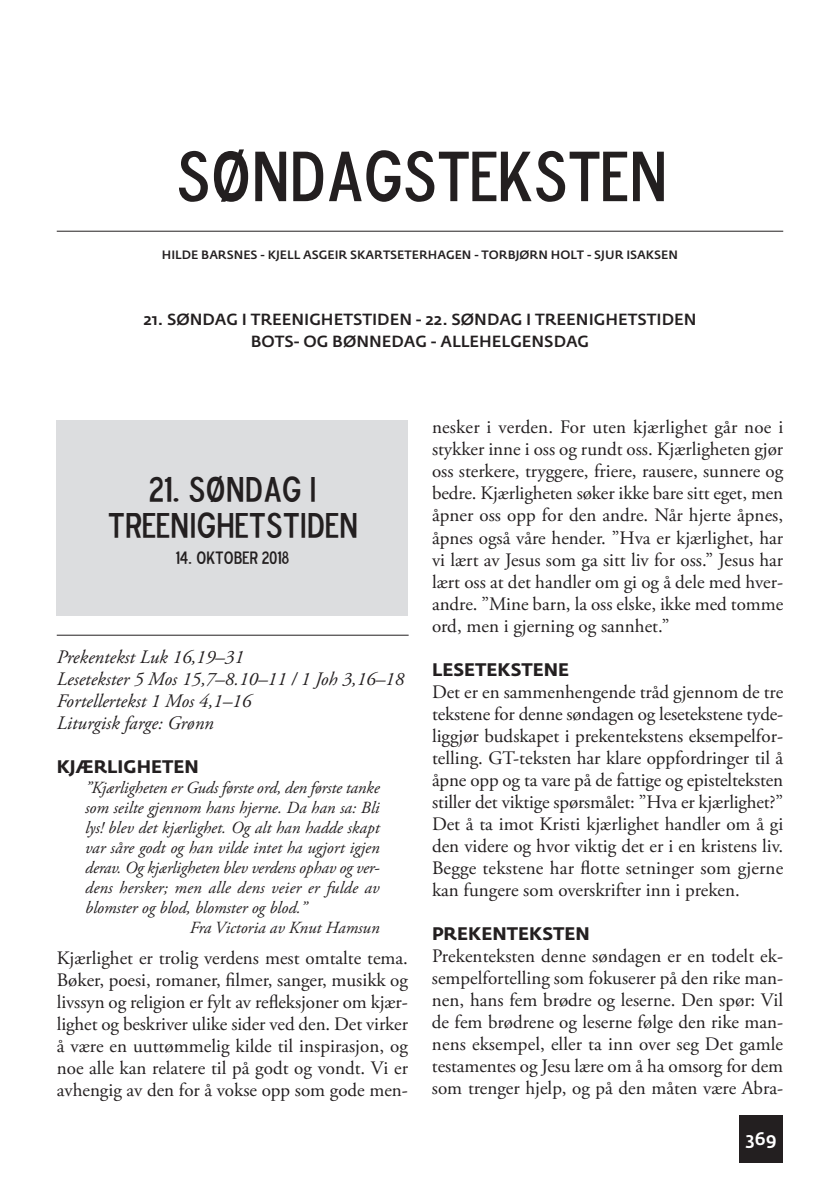
<style>
.page{position:relative;width:840px;height:1191px;background:#fff}
.page>*{position:absolute;margin:0;border:0;box-sizing:border-box;transform-origin:0 0}
.t1{font:72px "Blue Highway D Type";color:#231f20}
.t2{font:36px/36px "Blue Highway D Type";color:#231f20;text-align:center}
.t3{font:19px/22px "Adobe Garamond Pro";color:#231f20;text-align:justify}
.t4{font:italic 19px/22px "Adobe Garamond Pro";color:#231f20}
.t5{font:700 18px "Fedra Sans";color:#231f20}
.t6{font:18px "Blue Highway D Type";color:#231f20}
.t7{font:500 18px "Fedra Sans";color:#fff}
.t8{font:italic 17px "Adobe Garamond Pro";color:#231f20}
.t9{font:500 16px/22px "Fedra Sans";color:#231f20;text-align:center}
.t10{font:500 12px "Fedra Sans";color:#231f20}
</style>
<div class="page">
<div style="left:739px;top:1115px;width:43px;height:47px;background:#231f20"></div>
<hr style="left:57px;top:231px;width:725px;height:1px;background:#231f20">
<div style="left:57px;top:420px;width:351px;height:195px;background:#dcdddf"></div>
<hr style="left:57px;top:634px;width:351px;height:1px;background:#231f20">
<h1 class="t1" style="left:174px;top:130px;width:492px">SØNDAGSTEKSTEN</h1>
<p class="t10" style="left:162px;top:251px;width:517px">HILDE BARSNES - KJELL ASGEIR SKARTSETERHAGEN - TORBJØRN HOLT - SJUR ISAKSEN</p>
<p class="t9" style="left:143px;top:310px;width:554px">21. SØNDAG I TREENIGHETSTIDEN - 22. SØNDAG I TREENIGHETSTIDEN<br>BOTS- OG BØNNEDAG - ALLEHELGENSDAG</p>
<h2 class="t2" style="left:107px;top:470px;width:252px">21. SØNDAG I<br>TREENIGHETSTIDEN</h2>
<p class="t6" style="left:175px;top:546px;width:115px">14. OKTOBER 2018</p>
<p class="t4" style="left:57px;top:648px;width:349px">Prekentekst Luk 16,19–31<br>Lesetekster 5 Mos 15,7–8.10–11 / 1 Joh 3,16–18<br>Fortellertekst 1 Mos 4,1–16<br>Liturgisk farge: Grønn</p>
<p class="t5" style="left:57px;top:760px;width:143px">KJÆRLIGHETEN</p>
<p class="t8" style="left:85px;top:781px;width:296px">”Kjærligheten er Guds første ord, den første tanke</p>
<p class="t8" style="left:85px;top:801px;width:296px">som seilte gjennom hans hjerne. Da han sa: Bli</p>
<p class="t8" style="left:85px;top:821px;width:296px">lys! blev det kjærlighet. Og alt han hadde skapt</p>
<p class="t8" style="left:85px;top:841px;width:296px">var såre godt og han vilde intet ha ugjort igjen</p>
<p class="t8" style="left:85px;top:861px;width:294px">derav. Og kjærligheten blev verdens ophav og ver-</p>
<p class="t8" style="left:85px;top:881px;width:296px">dens hersker; men alle dens veier er fulde av</p>
<p class="t8" style="left:85px;top:901px;width:223px">blomster og blod, blomster og blod.”</p>
<p class="t8" style="left:190px;top:921px;width:191px">Fra Victoria av Knut Hamsun</p>
<p class="t3" style="left:57px;top:948px;width:352px">Kjærlighet er trolig verdens mest omtalte tema.<br>Bøker, poesi, romaner, filmer, sanger, musikk og livssyn og religion er fylt av refleksjoner om kjær&shy;lighet og beskriver ulike sider ved den. Det virker å være en uuttømmelig kilde til inspirasjon, og noe alle kan relatere til på godt og vondt. Vi er avhengig av den for å vokse opp som gode men-</p>
<p class="t3" style="left:432px;top:418px;width:352px">nesker i verden. For uten kjærlighet går noe i stykker inne i oss og rundt oss. Kjærligheten gjør oss sterkere, tryggere, friere, rausere, sunnere og bedre. Kjærligheten søker ikke bare sitt eget, men åpner oss opp for den andre. Når hjerte åpnes, åpnes også våre hender. ”Hva er kjærlighet, har vi lært av Jesus som ga sitt liv for oss.” Jesus har lært oss at det handler om gi og å dele med hver&shy;andre. ”Mine barn, la oss elske, ikke med tomme ord, men i gjerning og sannhet.”</p>
<p class="t5" style="left:432px;top:663px;width:139px">LESETEKSTENE</p>
<p class="t3" style="left:432px;top:682px;width:352px">Det er en sammenhengende tråd gjennom de tre tekstene for denne søndagen og lesetekstene tyde&shy;liggjør budskapet i prekentekstens eksempelfor&shy;telling. GT-teksten har klare oppfordringer til å åpne opp og ta vare på de fattige og epistelteksten stiller det viktige spørsmålet: ”Hva er kjærlighet?” Det å ta imot Kristi kjærlighet handler om å gi den videre og hvor viktig det er i en kristens liv.<br>Begge tekstene har flotte setninger som gjerne kan fungere som overskrifter inn i preken.</p>
<p class="t5" style="left:432px;top:927px;width:159px">PREKENTEKSTEN</p>
<p class="t3" style="left:431px;top:946px;width:352px">Prekenteksten denne søndagen er en todelt ek&shy;sempelfortelling som fokuserer på den rike man&shy;nen, hans fem brødre og leserne. Den spør: Vil de fem brødrene og leserne følge den rike man&shy;nens eksempel, eller ta inn over seg Det gamle testamentes og Jesu lære om å ha omsorg for dem som trenger hjelp, og på den måten være Abra-</p>
<p class="t7" style="left:745px;top:1131px;width:32px">369</p>
</div>
